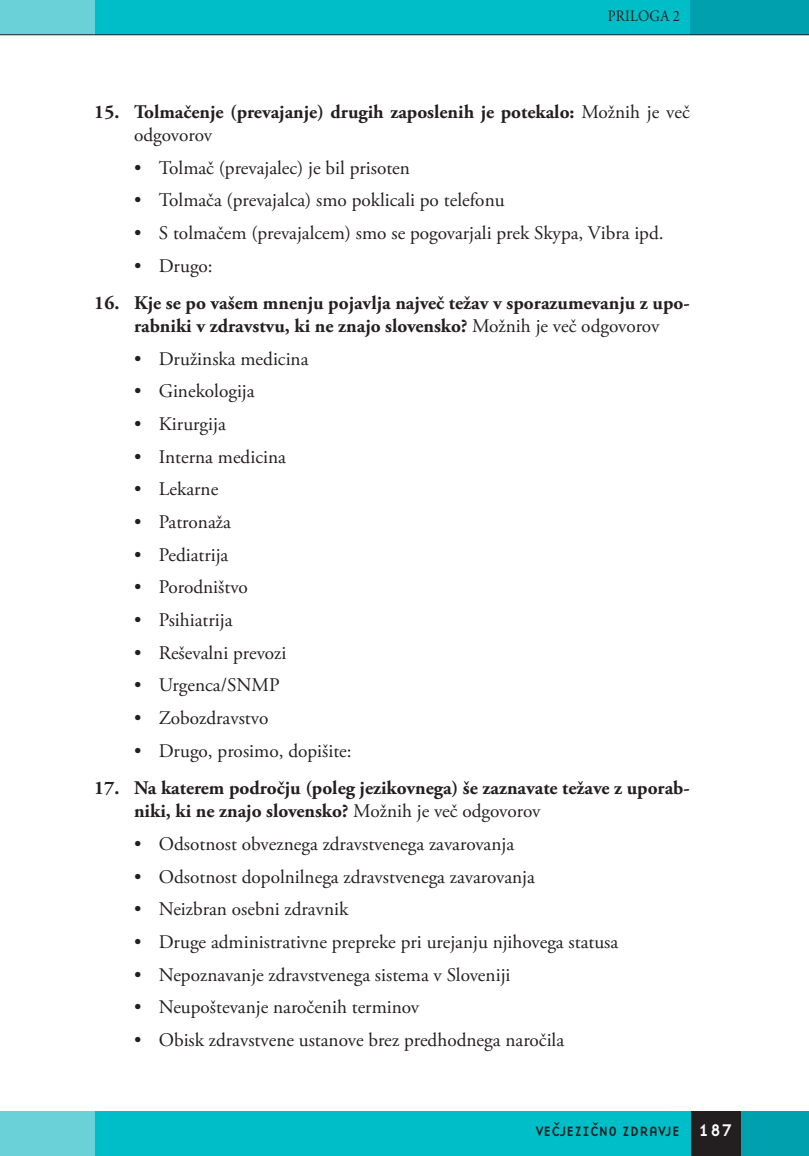
<style>
.page{position:relative;width:809px;height:1156px;background:#fff}
.page>*{position:absolute;margin:0;border:0;box-sizing:border-box;transform-origin:0 0}
.t1{font:19.25px "Adobe Garamond Pro";color:#231f20}
.t2{font:700 19.25px/22.8px "Adobe Garamond Pro";color:#231f20}
.t3{font:15.75px "Adobe Garamond Pro";letter-spacing:.015em;color:#231f20;scale:.9 1}
.t4{font:14px "Base Nine";color:#231f20}
.s1{font-weight:400}
.s2{font-size:17.5px;color:#fff}
</style>
<div class="page">
<div style="left:94px;top:0;width:596px;height:35px;background:#00bec7"></div>
<div style="left:0;top:0;width:94px;height:35px;background:#69d1d7"></div>
<div style="left:690px;top:0;width:119px;height:35px;background:#00a0af"></div>
<hr style="left:0;top:34px;width:809px;height:1px;background:#231f20">
<div style="left:69px;top:1111px;width:623px;height:45px;background:#00bec7"></div>
<div style="left:0;top:1111px;width:94px;height:45px;background:#69d1d7"></div>
<div style="left:740px;top:1111px;width:69px;height:45px;background:#00a0af"></div>
<div style="left:690px;top:1111px;width:50px;height:45px;background:#231f20"></div>
<p class="t3" style="left:608px;top:6px;width:81px">PRILOGA 2</p>
<p class="t2" style="left:134px;top:101px;width:557px;text-indent:-40px">15. Tolmačenje (prevajanje) drugih zaposlenih je potekalo: <span class="s1">Možnih je več odgovorov</span></p>
<p class="t1" style="left:134px;top:156px;width:277px">• Tolmač (prevajalec) je bil prisoten</p>
<p class="t1" style="left:134px;top:189px;width:372px">• Tolmača (prevajalca) smo poklicali po telefonu</p>
<p class="t1" style="left:134px;top:221px;width:531px">• S tolmačem (prevajalcem) smo se pogovarjali prek Skypa, Vibra ipd.</p>
<p class="t1" style="left:134px;top:254px;width:80px">• Drugo:</p>
<p class="t2" style="left:94px;top:292px;width:597px;text-align:center">16. Kje se po vašem mnenju pojavlja največ težav v sporazumevanju z upo&shy;rabniki v zdravstvu, ki ne znajo slovensko? <span class="s1">Možnih je več odgovorov</span></p>
<p class="t1" style="left:134px;top:347px;width:176px">• Družinska medicina</p>
<p class="t1" style="left:134px;top:380px;width:122px">• Ginekologija</p>
<p class="t1" style="left:134px;top:412px;width:93px">• Kirurgija</p>
<p class="t1" style="left:134px;top:445px;width:154px">• Interna medicina</p>
<p class="t1" style="left:134px;top:478px;width:86px">• Lekarne</p>
<p class="t1" style="left:134px;top:510px;width:98px">• Patronaža</p>
<p class="t1" style="left:134px;top:543px;width:96px">• Pediatrija</p>
<p class="t1" style="left:134px;top:576px;width:115px">• Porodništvo</p>
<p class="t1" style="left:134px;top:608px;width:100px">• Psihiatrija</p>
<p class="t1" style="left:134px;top:641px;width:154px">• Reševalni prevozi</p>
<p class="t1" style="left:134px;top:674px;width:147px">• Urgenca/SNMP</p>
<p class="t1" style="left:134px;top:706px;width:136px">• Zobozdravstvo</p>
<p class="t1" style="left:134px;top:739px;width:219px">• Drugo, prosimo, dopišite:</p>
<p class="t2" style="left:134px;top:777px;width:557px;text-indent:-40px">17. Na katerem področju (poleg jezikovnega) še zaznavate težave z uporab&shy;niki, ki ne znajo slovensko? <span class="s1">Možnih je več odgovorov</span></p>
<p class="t1" style="left:134px;top:832px;width:382px">• Odsotnost obveznega zdravstvenega zavarovanja</p>
<p class="t1" style="left:134px;top:865px;width:402px">• Odsotnost dopolnilnega zdravstvenega zavarovanja</p>
<p class="t1" style="left:134px;top:897px;width:216px">• Neizbran osebni zdravnik</p>
<p class="t1" style="left:134px;top:930px;width:486px">• Druge administrativne prepreke pri urejanju njihovega statusa</p>
<p class="t1" style="left:134px;top:963px;width:378px">• Nepoznavanje zdravstvenega sistema v Sloveniji</p>
<p class="t1" style="left:134px;top:995px;width:287px">• Neupoštevanje naročenih terminov</p>
<p class="t1" style="left:134px;top:1028px;width:432px">• Obisk zdravstvene ustanove brez predhodnega naročila</p>
<p class="t4" style="left:536px;top:1121px;width:199px">VECˇJEZICˇNO ZDRAVJE <span class="s2">187</span></p>
</div>
